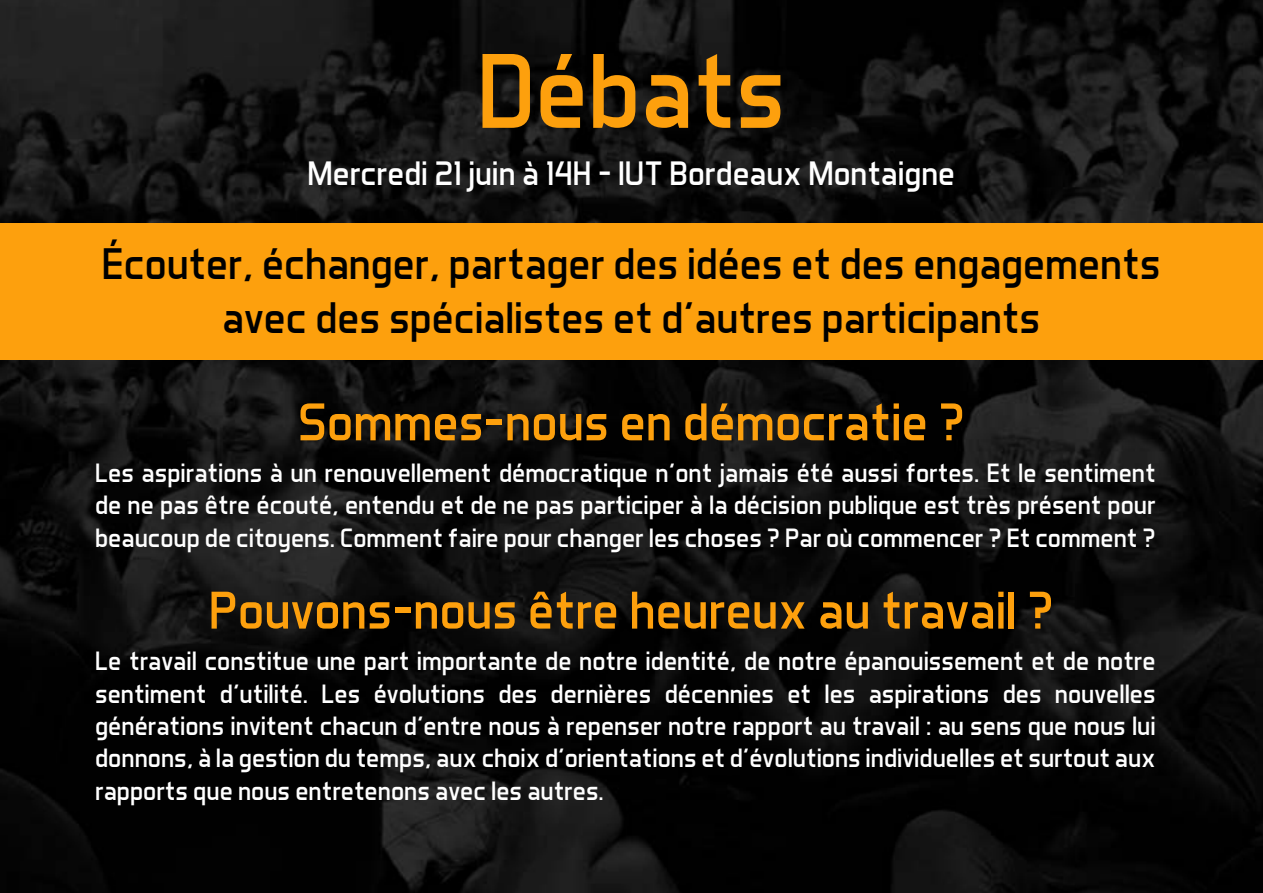
<style>
.page{position:relative;width:1263px;height:893px;background:#fff}
.page>*{position:absolute;margin:0;border:0;box-sizing:border-box;transform-origin:0 0}
.t1{font:108px "Aero Matics";color:#fda00d}
.t2{font:54px "Aero Matics";color:#fda00d}
.t3{font:45px/54px "Aero Matics";color:#000;text-align:center}
.t4{font:34.5px "Aero Matics";color:#fff}
.t5{font:27px/32.4px "Aero Matics";color:#fff;text-align:justify}
</style>
<div class="page">
<img style="left:0;top:0;width:1263px;height:893px">
<div style="left:0;top:224px;width:1263px;height:136px;background:#fda00d"></div>
<h1 class="t1" style="left:477px;top:27px;width:310px">Débats</h1>
<p class="t4" style="left:308px;top:153px;width:649px">Mercredi 21 juin à 14H - IUT Bordeaux Montaigne</p>
<h3 class="t3" style="left:102px;top:236px;width:1060px">Écouter, échanger, partager des idées et des engagements avec des spécialistes et d’autres participants</h3>
<h2 class="t2" style="left:298px;top:390px;width:668px">Sommes-nous en démocratie ?</h2>
<p class="t5" style="left:95px;top:456px;width:1062px">Les aspirations à un renouvellement démocratique n’ont jamais été aussi fortes. Et le sentiment de ne pas être écouté, entendu et de ne pas participer à la décision publique est très présent pour beaucoup de citoyens. Comment faire pour changer les choses ? Par où commencer ? Et comment ?</p>
<h2 class="t2" style="left:209px;top:578px;width:846px">Pouvons-nous être heureux au travail ?</h2>
<p class="t5" style="left:95px;top:644px;width:1062px">Le travail constitue une part importante de notre identité, de notre épanouissement et de notre sentiment d’utilité. Les évolutions des dernières décennies et les aspirations des nouvelles générations invitent chacun d’entre nous à repenser notre rapport au travail : au sens que nous lui donnons, à la gestion du temps, aux choix d’orientations et d’évolutions individuelles et surtout aux rapports que nous entretenons avec les autres.</p>
</div>
